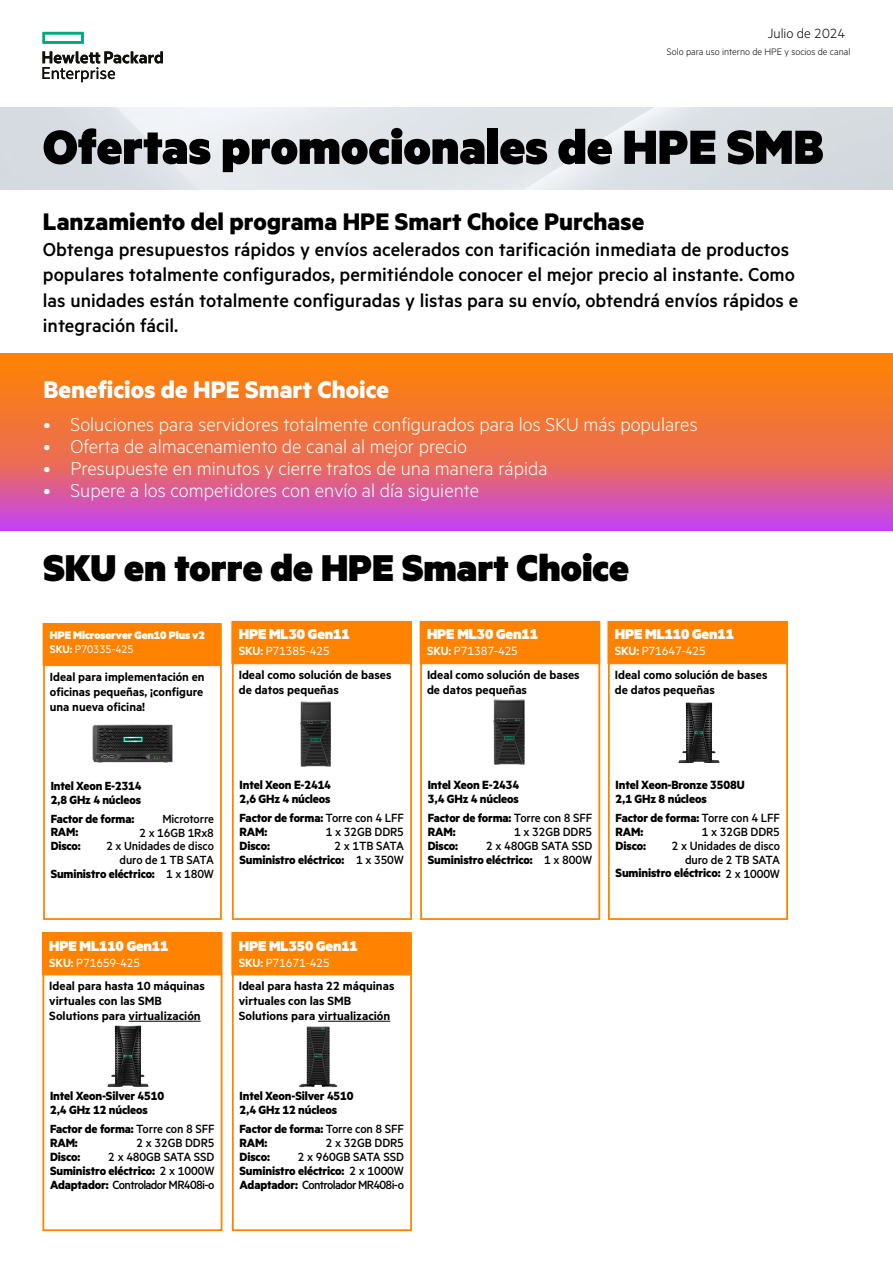
<style>
.page{position:relative;width:893px;height:1263px;background:#fff}
.page>*{position:absolute;margin:0;border:0;box-sizing:border-box;transform-origin:0 0}
.t1{font:900 54px "Metric HPE";color:#000}
.t2{font:900 42px "Metric HPE";color:#000}
.t3{font:700 27px "Metric HPE";color:#000}
.t4{font:700 27px "Metric HPE";color:#fff}
.t5{font:500 21px/25.5px "Metric HPE";color:#000}
.t6{font:300 21px "Metric HPE";color:#fff}
.t7{font:900 16.05px "Metric HPE";letter-spacing:-.01em;color:#fff}
.t8{font:300 15px "Metric HPE";color:#000}
.t9{font:700 13.35px/14px "Metric HPE";letter-spacing:-.01em;color:#000}
.t10{font:600 13.35px/15px "Metric HPE";color:#000}
.t11{font:500 13.35px/14px "Metric HPE";letter-spacing:-.01em;color:#000;text-align:right}
.t12{font:13.35px "Metric HPE";letter-spacing:-.01em;color:#fff}
.t13{font:900 12.3px/13.8px "Metric HPE";letter-spacing:-.01em;color:#fff}
.t14{font:300 10.5px "Metric HPE";color:#000}
.s1{font-weight:600}
.s2{font-weight:400}
.s3{font-weight:500}
</style>
<div class="page">
<img style="left:299px;top:1026px;width:39px;height:62px">
<svg style="left:0;top:354px;width:893px;height:176px;background:#e96b59"></svg>
<div style="left:420px;top:621px;width:179px;height:43px;background:#ff8300;border:1px solid #ff8300"></div>
<div style="left:420px;top:621px;width:180px;height:299px;border:2px solid #ff8300"></div>
<div style="left:232px;top:621px;width:179px;height:43px;background:#ff8300;border:1px solid #ff8300"></div>
<div style="left:232px;top:621px;width:180px;height:299px;border:2px solid #ff8300"></div>
<div style="left:608px;top:621px;width:179px;height:43px;background:#ff8300;border:1px solid #ff8300"></div>
<div style="left:608px;top:621px;width:180px;height:299px;border:2px solid #ff8300"></div>
<div style="left:42px;top:932px;width:180px;height:299px;border:2px solid #ff8300"></div>
<hr style="left:129px;top:1021px;width:72px;height:1px;background:#000">
<div style="left:42px;top:932px;width:179px;height:43px;background:#ff8300"></div>
<hr style="left:318px;top:1021px;width:72px;height:1px;background:#000">
<div style="left:232px;top:932px;width:179px;height:43px;background:#ff8300"></div>
<div style="left:232px;top:932px;width:180px;height:299px;border:2px solid #ff8300"></div>
<img style="left:678px;top:702px;width:42px;height:62px">
<img style="left:107px;top:1020px;width:49px;height:67px">
<div style="left:43px;top:623px;width:178px;height:43px;background:#ff8300"></div>
<div style="left:43px;top:623px;width:179px;height:297px;border:2px solid #ff8300"></div>
<img style="left:92px;top:724px;width:81px;height:39px">
<img style="left:493px;top:699px;width:32px;height:66px">
<img style="left:300px;top:701px;width:31px;height:66px">
<svg style="left:43px;top:32px;width:41px;height:12px"></svg>
<svg style="left:43px;top:51px;width:120px;height:31px"></svg>
<p class="t8" style="left:768px;top:25px;width:79px">Julio de 2024</p>
<p class="t14" style="left:667px;top:45px;width:185px">Solo para uso interno de HPE y socios de canal</p>
<h1 class="t1" style="left:43px;top:113px;width:782px">Ofertas promocionales de HPE SMB</h1>
<h3 class="t3" style="left:43px;top:205px;width:603px">Lanzamiento del programa HPE Smart Choice Purchase</h3>
<p class="t5" style="left:43px;top:236px;width:757px">Obtenga presupuestos rápidos y envíos acelerados con tarificación inmediata de productos populares totalmente configurados, permitiéndole conocer el mejor precio al instante. Como las unidades están totalmente configuradas y listas para su envío, obtendrá envíos rápidos e integración fácil.</p>
<h3 class="t4" style="left:43px;top:373px;width:347px">Beneficios de HPE Smart Choice</h3>
<h3 class="t6" style="left:43px;top:412px;width:656px">• Soluciones para servidores totalmente configurados para los SKU más populares</h3>
<h3 class="t6" style="left:43px;top:434px;width:425px">• Oferta de almacenamiento de canal al mejor precio</h3>
<h3 class="t6" style="left:43px;top:456px;width:506px">• Presupueste en minutos y cierre tratos de una manera rápida</h3>
<h3 class="t6" style="left:43px;top:478px;width:437px">• Supere a los competidores con envío al día siguiente</h3>
<h2 class="t2" style="left:43px;top:541px;width:587px">SKU en torre de HPE Smart Choice</h2>
<p class="t13" style="left:50px;top:628px;width:157px">HPE Microserver Gen10 Plus v2<br><span class="s1">SKU:</span> <span class="s2">P70335-425</span></p>
<p class="t10" style="left:50px;top:669px;width:156px;text-align:justify">Ideal para implementación en oficinas pequeñas, ¡configure una nueva oficina!</p>
<p class="t7" style="left:239px;top:624px;width:113px">HPE ML30 Gen11</p>
<p class="t12" style="left:239px;top:643px;width:93px"><span class="s1">SKU:</span> P71385-425</p>
<p class="t10" style="left:239px;top:667px;width:154px">Ideal como solución de bases de datos pequeñas</p>
<p class="t7" style="left:427px;top:624px;width:113px">HPE ML30 Gen11</p>
<p class="t12" style="left:427px;top:643px;width:93px"><span class="s1">SKU:</span> P71387-425</p>
<p class="t10" style="left:427px;top:667px;width:154px">Ideal como solución de bases de datos pequeñas</p>
<p class="t7" style="left:615px;top:624px;width:121px">HPE ML110 Gen11</p>
<p class="t12" style="left:615px;top:643px;width:93px"><span class="s1">SKU:</span> P71647-425</p>
<p class="t10" style="left:615px;top:667px;width:154px">Ideal como solución de bases de datos pequeñas</p>
<p class="t9" style="left:51px;top:778px;width:92px">Intel Xeon E-2314<br>2,8 GHz 4 núcleos</p>
<p class="t9" style="left:51px;top:811px;width:85px">Factor de forma:<br>RAM:<br>Disco:</p>
<p class="t9" style="left:51px;top:866px;width:106px">Suministro eléctrico:</p>
<p class="t11" style="left:106px;top:811px;width:109px">Microtorre<br>2 x 16GB 1Rx8<br>2 x Unidades de disco duro de 1 TB SATA<br>1 x 180W</p>
<p class="t7" style="left:49px;top:935px;width:121px">HPE ML110 Gen11</p>
<p class="t12" style="left:49px;top:955px;width:93px"><span class="s1">SKU:</span> P71659-425</p>
<p class="t10" style="left:49px;top:978px;width:157px">Ideal para hasta 10 máquinas virtuales con las SMB<br>Solutions para virtualización</p>
<p class="t9" style="left:240px;top:777px;width:93px">Intel Xeon E-2414<br>2,6 GHz 4 núcleos</p>
<p class="t9" style="left:240px;top:810px;width:166px">Factor de forma: <span class="s3">Torre con 4 LFF<br></span>RAM:<br>Disco:<br>Suministro eléctrico:</p>
<p class="t11" style="left:326px;top:824px;width:80px">1 x 32GB DDR5<br>2 x 1TB SATA<br>1 x 350W</p>
<p class="t9" style="left:428px;top:777px;width:93px">Intel Xeon E-2434<br>3,4 GHz 4 núcleos</p>
<p class="t9" style="left:428px;top:810px;width:166px">Factor de forma: <span class="s3">Torre con 8 SFF<br></span>RAM:<br>Disco:<br>Suministro eléctrico:</p>
<p class="t11" style="left:486px;top:824px;width:108px">1 x 32GB DDR5<br>2 x 480GB SATA SSD<br>1 x 800W</p>
<p class="t9" style="left:616px;top:777px;width:131px">Intel Xeon-Bronze 3508U<br>2,1 GHz 8 núcleos</p>
<p class="t9" style="left:616px;top:810px;width:166px">Factor de forma: <span class="s3">Torre con 4 LFF<br></span>RAM:<br>Disco:</p>
<p class="t9" style="left:616px;top:866px;width:166px">Suministro eléctrico: <span class="s3">2 x 1000W</span></p>
<p class="t11" style="left:672px;top:824px;width:110px">1 x 32GB DDR5<br>2 x Unidades de disco duro de 2 TB SATA</p>
<p class="t7" style="left:239px;top:935px;width:121px">HPE ML350 Gen11</p>
<p class="t12" style="left:239px;top:955px;width:93px"><span class="s1">SKU:</span> P71671-425</p>
<p class="t10" style="left:239px;top:978px;width:157px">Ideal para hasta 22 máquinas virtuales con las SMB<br>Solutions para virtualización</p>
<p class="t9" style="left:50px;top:1088px;width:116px">Intel Xeon-Silver 4510<br>2,4 GHz 12 núcleos</p>
<p class="t9" style="left:50px;top:1121px;width:166px">Factor de forma: <span class="s3">Torre con 8 SFF<br></span>RAM:<br>Disco:<br>Suministro eléctrico: <span class="s3">2 x 1000W<br></span>Adaptador: <span class="s3">Controlador MR408i-o</span></p>
<p class="t11" style="left:108px;top:1135px;width:108px">2 x 32GB DDR5<br>2 x 480GB SATA SSD</p>
<p class="t9" style="left:240px;top:1088px;width:116px">Intel Xeon-Silver 4510<br>2,4 GHz 12 núcleos</p>
<p class="t9" style="left:240px;top:1121px;width:166px">Factor de forma: <span class="s3">Torre con 8 SFF<br></span>RAM:<br>Disco:<br>Suministro eléctrico: <span class="s3">2 x 1000W<br></span>Adaptador: <span class="s3">Controlador MR408i-o</span></p>
<p class="t11" style="left:298px;top:1135px;width:108px">2 x 32GB DDR5<br>2 x 960GB SATA SSD</p>
</div>
